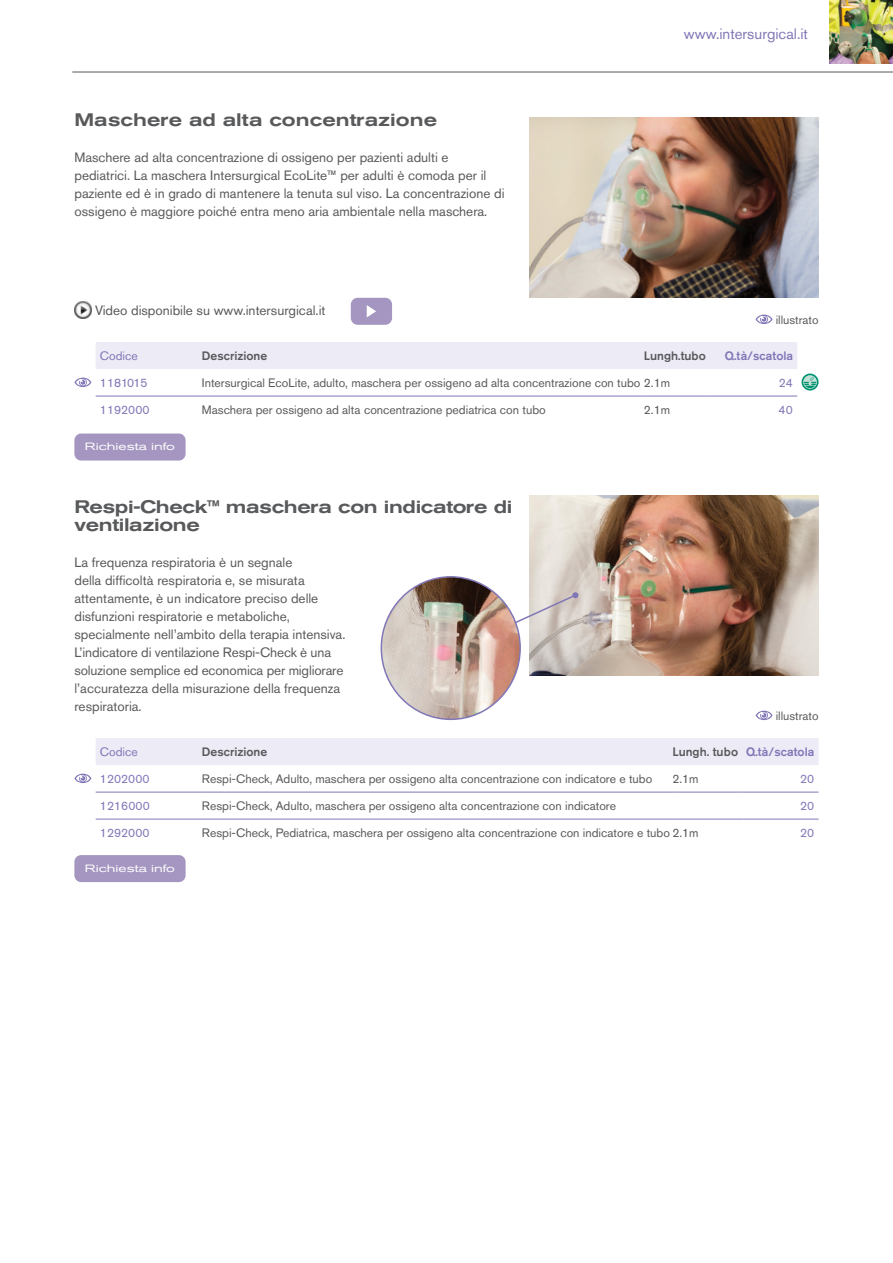
<style>
.page{position:relative;width:893px;height:1263px;background:#fff}
.page>*{position:absolute;margin:0;border:0;box-sizing:border-box;transform-origin:0 0}
.t1{font:500 expanded 18px/18px "Akzidenz Grotesk Pro";letter-spacing:-.02em;color:#58595b}
.t2{font:500 expanded 18px "Akzidenz Grotesk Pro";color:#58595b}
.t3{font:15px "Akzidenz Grotesk Pro";color:#8177b7}
.t4{font:13.5px/18px "Akzidenz Grotesk Pro";color:#58595b}
.t5{font:12.15px "Akzidenz Grotesk Pro";color:#58595b}
.t6{font:12.15px "Akzidenz Grotesk Pro";color:#8177b7}
.t7{font:500 12.15px "Akzidenz Grotesk Pro";color:#8177b7}
.t8{font:500 12.15px "Akzidenz Grotesk Pro";color:#58595b}
.t9{font:12px "Akzidenz Grotesk Pro";color:#58595b}
.t10{font:expanded 10.5px "Akzidenz Grotesk Pro";color:#fff;scale:1.14 1}
.s1{color:#58595b}
</style>
<div class="page">
<hr style="left:72px;top:72px;width:821px;height:1px;background:#58595b">
<img style="left:829px;top:0;width:64px;height:63px">
<svg style="left:755px;top:315px;width:17px;height:9px"></svg>
<hr style="left:96px;top:396px;width:106px;height:1px;background:#8177b7">
<hr style="left:202px;top:396px;width:442px;height:1px;background:#8177b7">
<hr style="left:644px;top:396px;width:68px;height:1px;background:#8177b7">
<hr style="left:712px;top:396px;width:85px;height:1px;background:#8177b7">
<svg style="left:74px;top:342px;width:745px;height:49px"></svg>
<img style="left:529px;top:495px;width:290px;height:180px">
<div style="left:96px;top:738px;width:723px;height:27px;background:#edebf6"></div>
<hr style="left:96px;top:792px;width:106px;height:1px;background:#8177b7">
<hr style="left:202px;top:792px;width:470px;height:1px;background:#8177b7">
<hr style="left:672px;top:792px;width:72px;height:1px;background:#8177b7">
<hr style="left:744px;top:792px;width:75px;height:1px;background:#8177b7">
<hr style="left:96px;top:819px;width:106px;height:1px;background:#8177b7">
<hr style="left:202px;top:819px;width:470px;height:1px;background:#8177b7">
<hr style="left:672px;top:819px;width:72px;height:1px;background:#8177b7">
<hr style="left:744px;top:819px;width:75px;height:1px;background:#8177b7">
<svg style="left:74px;top:774px;width:17px;height:9px"></svg>
<svg style="left:755px;top:711px;width:17px;height:9px"></svg>
<svg style="left:520px;top:592px;width:58px;height:62px;background:#d6d0cd"></svg>
<img style="left:381px;top:577px;width:139px;height:142px">
<img style="left:529px;top:117px;width:290px;height:180px">
<img style="left:74px;top:302px;width:17px;height:17px">
<div style="left:351px;top:298px;width:41px;height:27px;background:#a496c0;border-radius:7px"></div>
<svg style="left:367px;top:305px;width:9px;height:12px"></svg>
<div style="left:74px;top:433px;width:112px;height:27px;background:#a496c0;border-radius:7px"></div>
<div style="left:74px;top:855px;width:112px;height:27px;background:#a496c0;border-radius:7px"></div>
<h1 class="t2" style="left:74px;top:108px;width:364px">Maschere ad alta concentrazione</h1>
<p class="t4" style="left:74px;top:148px;width:432px">Maschere ad alta concentrazione di ossigeno per pazienti adulti e pediatrici. La maschera Intersurgical EcoLite™ per adulti è comoda per il paziente ed è in grado di mantenere la tenuta sul viso. La concentrazione di ossigeno è maggiore poiché entra meno aria ambientale nella maschera.</p>
<p class="t4" style="left:95px;top:301px;width:232px">Video disponibile su www.intersurgical.it</p>
<p class="t3" style="left:684px;top:24px;width:126px">www.intersurgical.it</p>
<p class="t9" style="left:776px;top:312px;width:44px">illustrato</p>
<p class="t6" style="left:100px;top:348px;width:39px">Codice</p>
<p class="t8" style="left:202px;top:348px;width:67px">Descrizione</p>
<p class="t8" style="left:644px;top:348px;width:64px">Lungh.tubo</p>
<p class="t7" style="left:725px;top:348px;width:70px">Q.tà/scatola</p>
<p class="t6" style="left:100px;top:375px;width:49px">1181015</p>
<p class="t5" style="left:202px;top:375px;width:470px">Intersurgical EcoLite, adulto, maschera per ossigeno ad alta concentrazione con tubo 2.1m</p>
<p class="t6" style="left:779px;top:375px;width:16px">24</p>
<p class="t6" style="left:100px;top:402px;width:51px">1192000</p>
<p class="t5" style="left:202px;top:402px;width:345px">Maschera per ossigeno ad alta concentrazione pediatrica con tubo</p>
<p class="t5" style="left:644px;top:402px;width:28px">2.1m</p>
<p class="t6" style="left:779px;top:402px;width:16px">40</p>
<p class="t10" style="left:85px;top:440px;width:80px">Richiesta info</p>
<h1 class="t1" style="left:74px;top:498px;width:440px">Respi-Check™ maschera con indicatore di ventilazione</h1>
<p class="t4" style="left:74px;top:553px;width:273px">La frequenza respiratoria è un segnale<br>della difficoltà respiratoria e, se misurata attentamente, è un indicatore preciso delle disfunzioni respiratorie e metaboliche, specialmente nell’ambito della terapia intensiva.<br>L’indicatore di ventilazione Respi-Check è una soluzione semplice ed economica per migliorare l’accuratezza della misurazione della frequenza respiratoria.</p>
<p class="t6" style="left:100px;top:744px;width:39px">Codice</p>
<p class="t8" style="left:202px;top:744px;width:67px">Descrizione</p>
<p class="t7" style="left:672px;top:744px;width:143px"><span class="s1">Lungh. tubo</span> Q.tà/scatola</p>
<p class="t6" style="left:100px;top:771px;width:51px">1202000</p>
<p class="t5" style="left:202px;top:771px;width:452px">Respi-Check, Adulto, maschera per ossigeno alta concentrazione con indicatore e tubo</p>
<p class="t5" style="left:672px;top:771px;width:28px">2.1m</p>
<p class="t6" style="left:800px;top:771px;width:16px">20</p>
<p class="t6" style="left:100px;top:798px;width:51px">1216000</p>
<p class="t5" style="left:202px;top:798px;width:416px">Respi-Check, Adulto, maschera per ossigeno alta concentrazione con indicatore</p>
<p class="t6" style="left:800px;top:798px;width:16px">20</p>
<p class="t6" style="left:100px;top:825px;width:51px">1292000</p>
<p class="t5" style="left:202px;top:825px;width:498px">Respi-Check, Pediatrica, maschera per ossigeno alta concentrazione con indicatore e tubo 2.1m</p>
<p class="t6" style="left:800px;top:825px;width:16px">20</p>
<p class="t9" style="left:776px;top:708px;width:44px">illustrato</p>
<p class="t10" style="left:85px;top:861px;width:80px">Richiesta info</p>
</div>
